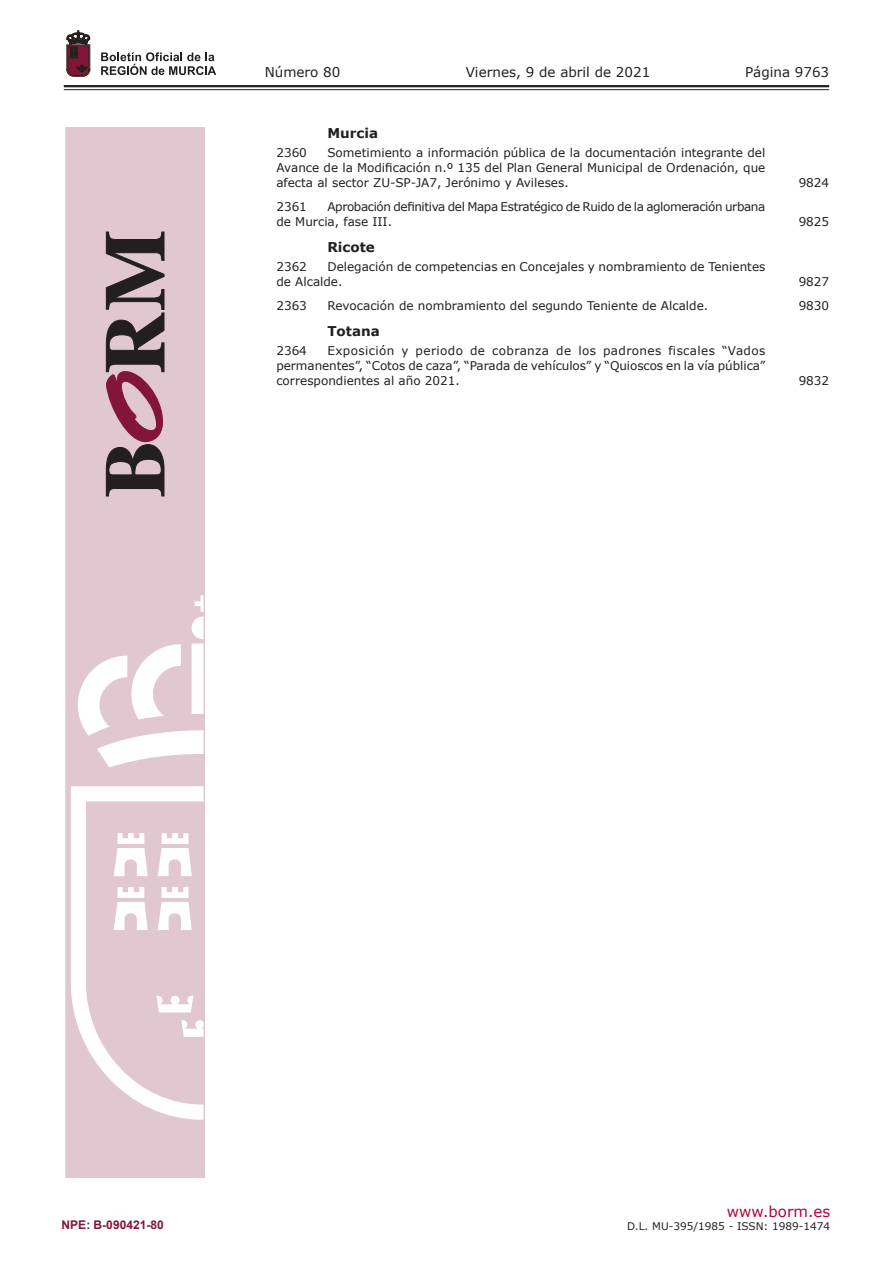
<style>
.page{position:relative;width:893px;height:1263px;background:#fff}
.page>*{position:absolute;margin:0;border:0;box-sizing:border-box;transform-origin:0 0}
.t1{font:15px "Verdana";color:#b30437}
.t2{font:13.5px "Verdana";color:#231f20}
.t3{font:700 13.5px "Verdana";color:#231f20}
.t4{font:12px/15px "Verdana";color:#231f20;text-align:justify}
.t5{font:12px/15px "Verdana";letter-spacing:-.035em;color:#231f20}
.t6{font:700 12px "Arial";color:#83143a}
.t7{font:10.5px "Verdana";color:#231f20}
</style>
<div class="page">
<hr style="left:64px;top:85px;width:765px;height:2px;background:#231f20">
<hr style="left:64px;top:89px;width:765px;height:1px;background:#231f20">
<svg style="left:101px;top:52px;width:115px;height:23px"></svg>
<svg style="left:67px;top:31px;width:23px;height:45px"></svg>
<svg style="left:65px;top:128px;width:140px;height:1050px;background:#e5cfd7"></svg>
<svg style="left:106px;top:232px;width:58px;height:264px;background:#8b6f79"></svg>
<p class="t2" style="left:265px;top:62px;width:77px">Número 80</p>
<p class="t2" style="left:466px;top:62px;width:186px">Viernes, 9 de abril de 2021</p>
<p class="t2" style="left:745px;top:62px;width:86px">Página 9763</p>
<p class="t3" style="left:327px;top:123px;width:52px">Murcia</p>
<p class="t4" style="left:276px;top:145px;width:490px;text-indent:51px">Sometimiento a información pública de la documentación integrante del Avance de la Modificación n.º 135 del Plan General Municipal de Ordenación, que afecta al sector ZU-SP-JA7, Jerónimo y Avileses.</p>
<p class="t4" style="left:276px;top:145px;width:32px">2360</p>
<p class="t5" style="left:276px;top:199px;width:490px;text-indent:51px">Aprobación definitiva del Mapa Estratégico de Ruido de la aglomeración urbana de Murcia, fase III.</p>
<p class="t4" style="left:276px;top:199px;width:32px">2361</p>
<p class="t3" style="left:327px;top:237px;width:49px">Ricote</p>
<p class="t4" style="left:276px;top:259px;width:490px;text-indent:51px">Delegación de competencias en Concejales y nombramiento de Tenientes de Alcalde.</p>
<p class="t4" style="left:276px;top:259px;width:32px">2362</p>
<p class="t4" style="left:799px;top:175px;width:32px">9824</p>
<p class="t4" style="left:799px;top:214px;width:32px">9825</p>
<p class="t4" style="left:799px;top:274px;width:32px">9827</p>
<p class="t4" style="left:276px;top:298px;width:32px">2363</p>
<p class="t4" style="left:327px;top:298px;width:382px">Revocación de nombramiento del segundo Teniente de Alcalde.</p>
<p class="t4" style="left:799px;top:298px;width:32px">9830</p>
<p class="t3" style="left:327px;top:321px;width:54px">Totana</p>
<p class="t4" style="left:276px;top:343px;width:32px">2364</p>
<p class="t4" style="left:276px;top:343px;width:491px;text-indent:51px">Exposición y periodo de cobranza de los padrones fiscales “Vados permanentes”, “Cotos de caza”, “Parada de vehículos” y “Quioscos en la vía pública” correspondientes al año 2021.</p>
<p class="t4" style="left:799px;top:373px;width:32px">9832</p>
<p class="t6" style="left:62px;top:1216px;width:104px">NPE: B-090421-80</p>
<p class="t1" style="left:727px;top:1201px;width:105px">www.borm.es</p>
<p class="t7" style="left:627px;top:1218px;width:205px">D.L. MU-395/1985 - ISSN: 1989-1474</p>
</div>
